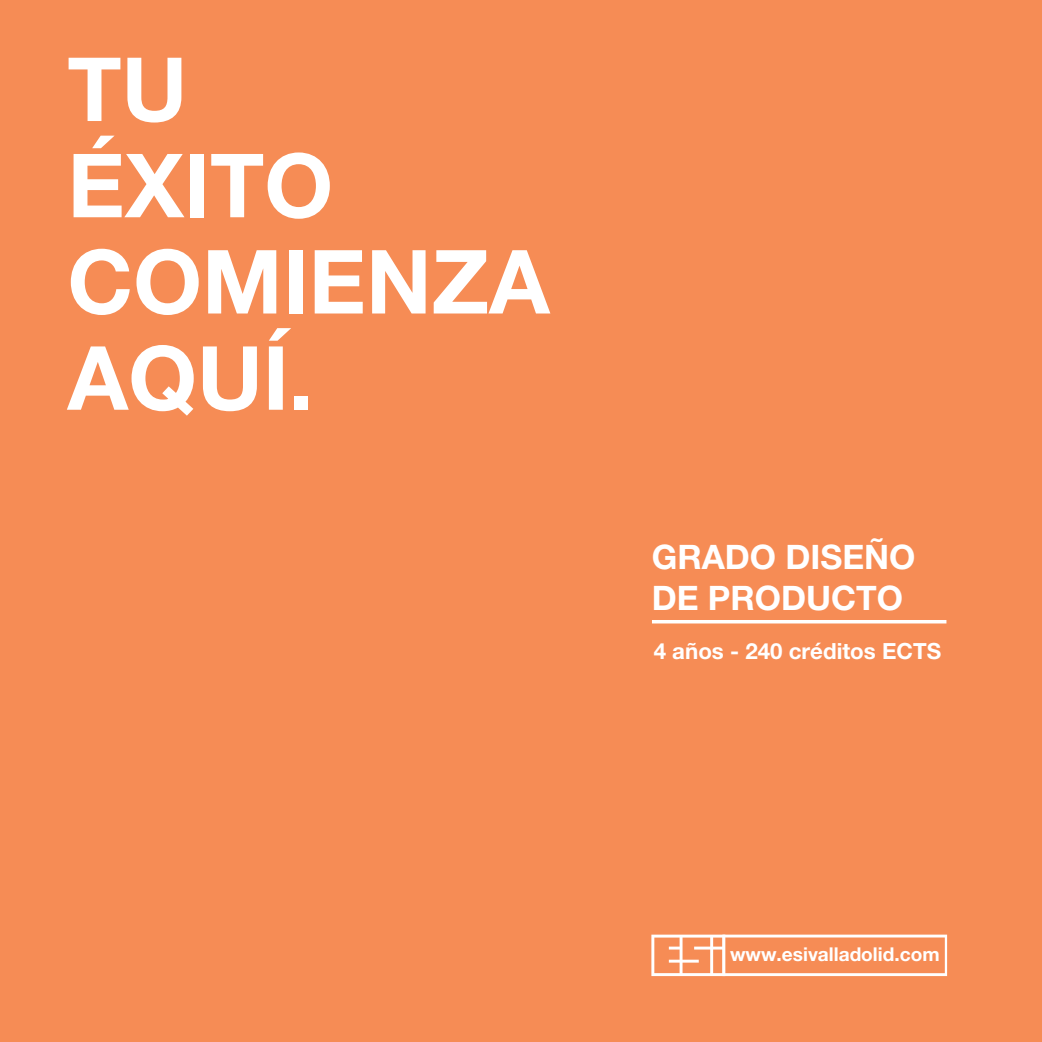
<style>
.page{position:relative;width:1042px;height:1042px;background:#f68c55}
.page>*{position:absolute;margin:0;border:0;box-sizing:border-box;transform-origin:0 0}
.t1{font:700 88.55px/96.2px "Helvetica Neue LT Pro";color:#fff}
.t2{font:700 33.77px "Helvetica Neue LT Pro";color:#fff}
.t3{font:700 22.22px "Helvetica Neue LT Pro";color:#fff}
.t4{font:700 19.07px "Helvetica Neue LT Pro";color:#fff}
</style>
<div class="page">
<hr style="left:652px;top:620px;width:294px;height:3px;background:#fff">
<svg style="left:651px;top:934px;width:296px;height:42px"></svg>
<h1 class="t1" style="left:67px;top:39px;width:484px">TU<br>ÉXITO<br>COMIENZA<br>AQUÍ.</h1>
<h2 class="t2" style="left:652px;top:536px;width:265px">GRADO DISEÑO</h2>
<h2 class="t2" style="left:652px;top:576px;width:253px">DE PRODUCTO</h2>
<p class="t3" style="left:654px;top:637px;width:289px">4 años - 240 créditos ECTS</p>
<p class="t4" style="left:730px;top:942px;width:211px">www.esivalladolid.com</p>
</div>
